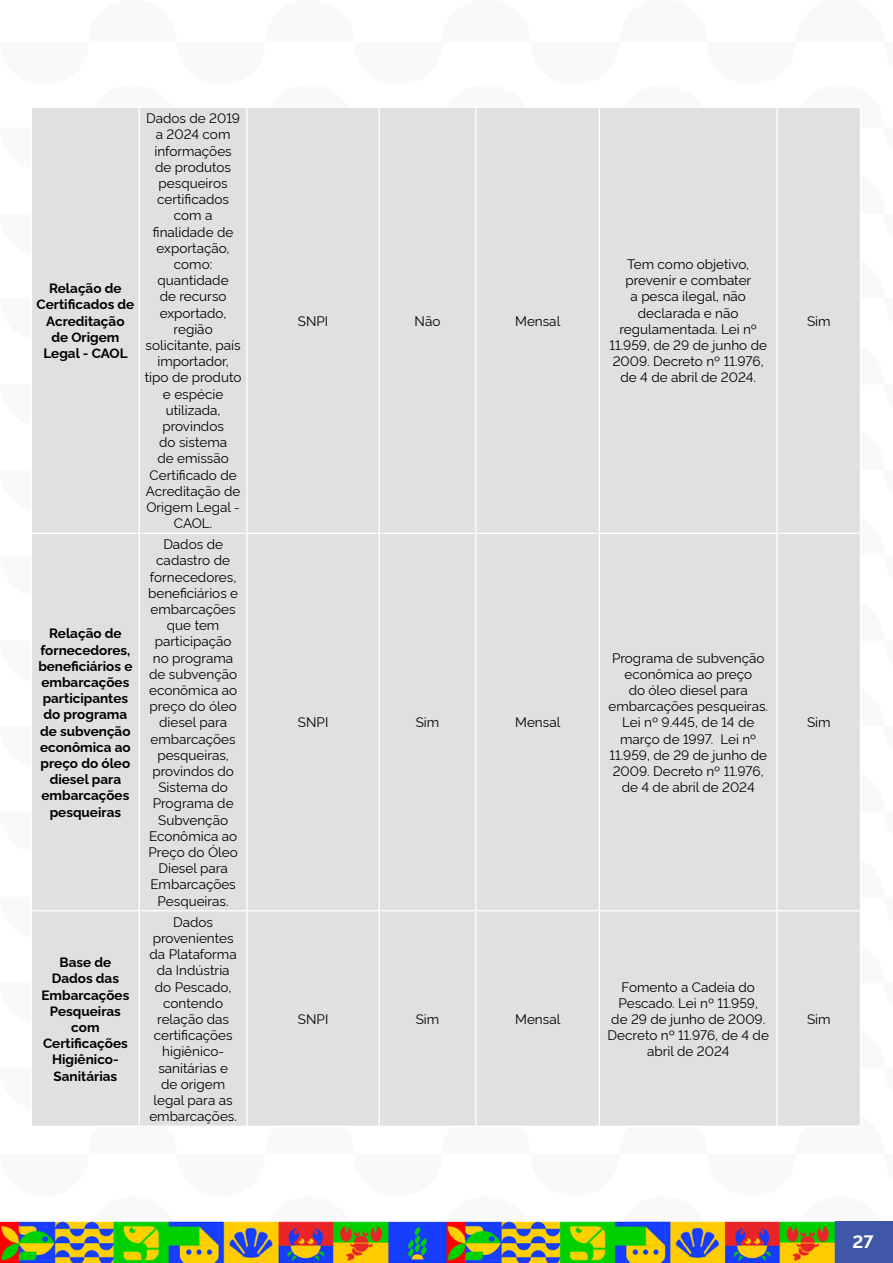
<style>
.page{position:relative;width:893px;height:1263px;background:#fff}
.page>*{position:absolute;margin:0;border:0;box-sizing:border-box;transform-origin:0 0}
.t1{font:700 18px "Rawline";color:#fff}
.t2{font:13.5px/16.2px "Rawline";color:#000;text-align:center}
.t3{font:700 13.5px/16.2px "Rawline";color:#000;text-align:center}
</style>
<div class="page">
<img style="left:0;top:1221px;width:836px;height:42px">
<div style="left:836px;top:1221px;width:57px;height:42px;background:#4057a7"></div>
<div style="left:32px;top:108px;width:828px;height:1017px;background:#e0e0e0"></div>
<hr style="left:139px;top:108px;width:1px;height:425px;background:#fff">
<hr style="left:246px;top:108px;width:2px;height:425px;background:#fff">
<hr style="left:379px;top:108px;width:1px;height:425px;background:#fff">
<hr style="left:475px;top:108px;width:1px;height:425px;background:#fff">
<hr style="left:599px;top:108px;width:1px;height:425px;background:#fff">
<hr style="left:776px;top:108px;width:2px;height:425px;background:#fff">
<hr style="left:31px;top:533px;width:108px;height:1px;background:#fff">
<hr style="left:139px;top:533px;width:108px;height:1px;background:#fff">
<hr style="left:139px;top:534px;width:1px;height:376px;background:#fff">
<hr style="left:247px;top:533px;width:132px;height:1px;background:#fff">
<hr style="left:246px;top:534px;width:2px;height:376px;background:#fff">
<hr style="left:379px;top:533px;width:97px;height:1px;background:#fff">
<hr style="left:379px;top:534px;width:1px;height:376px;background:#fff">
<hr style="left:476px;top:533px;width:123px;height:1px;background:#fff">
<hr style="left:475px;top:534px;width:1px;height:376px;background:#fff">
<hr style="left:599px;top:533px;width:178px;height:1px;background:#fff">
<hr style="left:599px;top:534px;width:1px;height:376px;background:#fff">
<hr style="left:777px;top:533px;width:84px;height:1px;background:#fff">
<hr style="left:776px;top:534px;width:2px;height:376px;background:#fff">
<hr style="left:31px;top:910px;width:108px;height:1px;background:#fff">
<hr style="left:139px;top:910px;width:108px;height:1px;background:#fff">
<hr style="left:139px;top:911px;width:1px;height:214px;background:#fff">
<hr style="left:247px;top:910px;width:132px;height:1px;background:#fff">
<hr style="left:246px;top:911px;width:2px;height:214px;background:#fff">
<hr style="left:379px;top:910px;width:97px;height:1px;background:#fff">
<hr style="left:379px;top:911px;width:1px;height:214px;background:#fff">
<hr style="left:476px;top:910px;width:123px;height:1px;background:#fff">
<hr style="left:475px;top:911px;width:1px;height:214px;background:#fff">
<hr style="left:599px;top:910px;width:178px;height:1px;background:#fff">
<hr style="left:599px;top:911px;width:1px;height:214px;background:#fff">
<hr style="left:777px;top:910px;width:84px;height:1px;background:#fff">
<hr style="left:776px;top:911px;width:2px;height:214px;background:#fff">
<p class="t3" style="left:37px;top:279px;width:99px">Relação de<br>Certificados de<br>Acreditação de Origem<br>Legal - CAOL</p>
<p class="t3" style="left:38px;top:624px;width:96px">Relação de fornecedores, beneficiários e embarcações participantes do programa de subvenção econômica ao preço do óleo diesel para embarcações pesqueiras</p>
<p class="t3" style="left:41px;top:953px;width:89px">Base de<br>Dados das<br>Embarcações<br>Pesqueiras com<br>Certificações<br>Higiênico-<br>Sanitárias</p>
<p class="t2" style="left:145px;top:109px;width:98px">Dados de 2019 a 2024 com informações de produtos pesqueiros certificados com a finalidade de exportação, como: quantidade<br>de recurso exportado, região solicitante, país importador, tipo de produto e espécie utilizada, provindos<br>do sistema<br>de emissão<br>Certificado de<br>Acreditação de<br>Origem Legal -<br>CAOL.</p>
<p class="t2" style="left:148px;top:535px;width:92px">Dados de cadastro de fornecedores, beneficiários e embarcações que tem participação no programa de subvenção econômica ao preço do óleo diesel para embarcações pesqueiras, provindos do<br>Sistema do<br>Programa de<br>Subvenção<br>Econômica ao<br>Preço do Óleo<br>Diesel para<br>Embarcações<br>Pesqueiras.</p>
<p class="t2" style="left:149px;top:912px;width:89px">Dados provenientes da Plataforma da Indústria do Pescado, contendo relação das certificações higiênico&shy;sanitárias e de origem legal para as embarcações.</p>
<p class="t2" style="left:298px;top:311px;width:32px">SNPI</p>
<p class="t2" style="left:415px;top:311px;width:27px">Não</p>
<p class="t2" style="left:515px;top:311px;width:47px">Mensal</p>
<p class="t2" style="left:609px;top:255px;width:159px">Tem como objetivo, prevenir e combater<br>a pesca ilegal, não declarada e não regulamentada. Lei nº<br>11.959, de 29 de junho de<br>2009. Decreto nº 11.976, de 4 de abril de 2024.</p>
<p class="t2" style="left:807px;top:311px;width:25px">Sim</p>
<p class="t2" style="left:298px;top:713px;width:32px">SNPI</p>
<p class="t2" style="left:416px;top:713px;width:25px">Sim</p>
<p class="t2" style="left:515px;top:713px;width:47px">Mensal</p>
<p class="t2" style="left:608px;top:648px;width:161px">Programa de subvenção econômica ao preço<br>do óleo diesel para embarcações pesqueiras.<br>Lei nº 9.445, de 14 de março de 1997. Lei nº<br>11.959, de 29 de junho de<br>2009. Decreto nº 11.976, de 4 de abril de 2024</p>
<p class="t2" style="left:807px;top:713px;width:25px">Sim</p>
<p class="t2" style="left:298px;top:1010px;width:32px">SNPI</p>
<p class="t2" style="left:416px;top:1010px;width:25px">Sim</p>
<p class="t2" style="left:515px;top:1010px;width:47px">Mensal</p>
<p class="t2" style="left:608px;top:977px;width:163px">Fomento a Cadeia do<br>Pescado. Lei nº 11.959,<br>de 29 de junho de 2009.<br>Decreto nº 11.976, de 4 de abril de 2024</p>
<p class="t2" style="left:807px;top:1010px;width:25px">Sim</p>
<h1 class="t1" style="left:853px;top:1228px;width:23px">27</h1>
</div>
